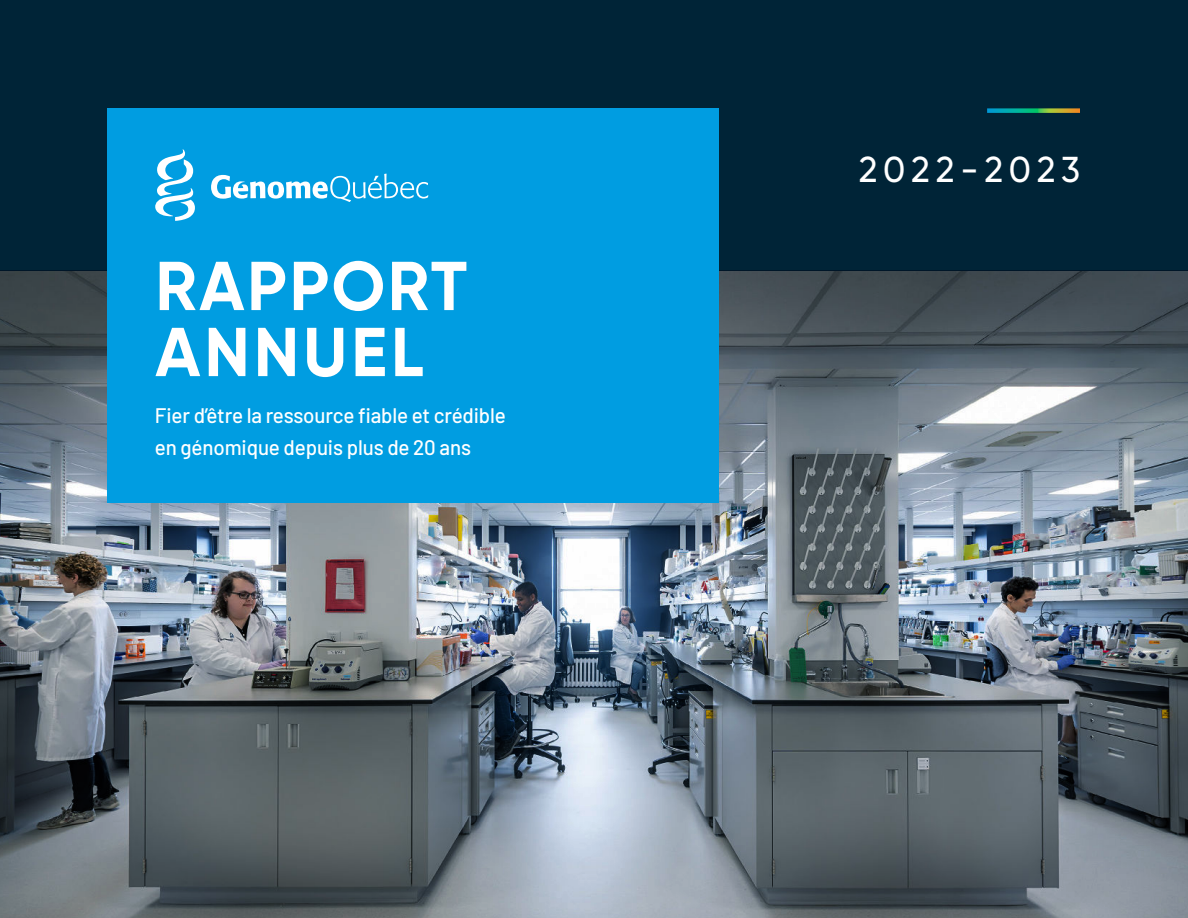
<style>
.page{position:relative;width:1188px;height:918px;background:#fff}
.page>*{position:absolute;margin:0;border:0;box-sizing:border-box;transform-origin:0 0}
.t1{font:700 69px/66px "Gilroy";letter-spacing:.04em;color:#fff}
.t2{font:500 36px "Gilroy";letter-spacing:.165em;color:#fff}
.t3{font:500 21px/31.5px "Barlow";letter-spacing:-.005em;color:#fff}
</style>
<div class="page">
<div style="left:0;top:0;width:1188px;height:270px;background:#002437"></div>
<img style="left:0;top:270px;width:1188px;height:648px">
<svg style="left:987px;top:108px;width:93px;height:5px"></svg>
<div style="left:108px;top:108px;width:611px;height:394px;background:#009de1"></div>
<svg style="left:155px;top:149px;width:40px;height:72px"></svg>
<svg style="left:211px;top:174px;width:217px;height:28px"></svg>
<h1 class="t1" style="left:155px;top:254px;width:313px">RAPPORT<br>ANNUEL</h1>
<p class="t3" style="left:155px;top:398px;width:352px">Fier d’être la ressource fiable et crédible en génomique depuis plus de 20 ans</p>
<h2 class="t2" style="left:859px;top:150px;width:223px">2022-2023</h2>
</div>
